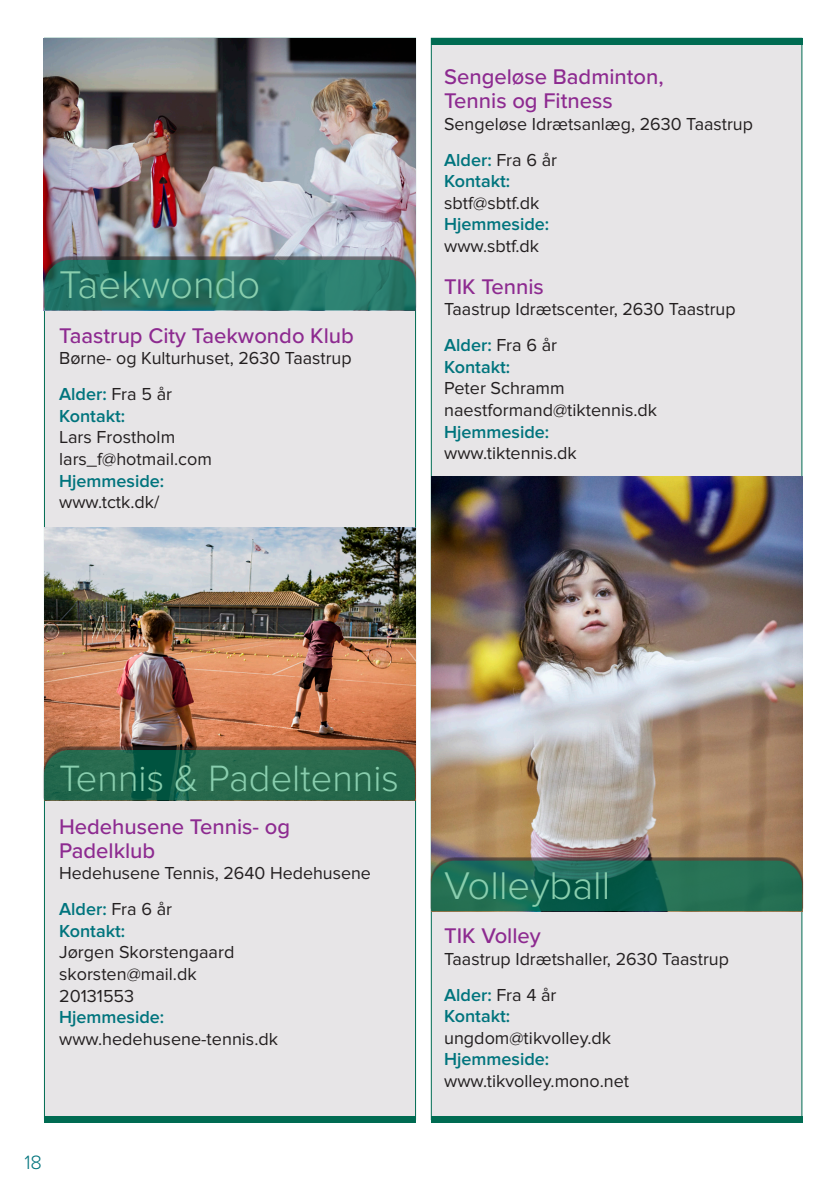
<style>
.page{position:relative;width:840px;height:1191px;background:#fff}
.page>*{position:absolute;margin:0;border:0;box-sizing:border-box;transform-origin:0 0}
.t1{font:300 40px "Proxima Nova";color:#89ceae}
.t2{font:300 38px "Proxima Nova";color:#89ceae}
.t3{font:500 22px "Proxima Nova";color:#8d2a90}
.t4{font:300 20px "Proxima Nova";color:#00747d}
.t5{font:18px "Proxima Nova";color:#231f20}
.t6{font:600 18px "Proxima Nova";color:#00747d}
.s1{font-weight:400;color:#231f20}
</style>
<div class="page">
<div style="left:431px;top:38px;width:370px;height:1081px;background:#e7e5e7;border:1px solid #006b52"></div>
<div style="left:44px;top:38px;width:371px;height:1081px;background:#e7e5e7;border:1px solid #006b52"></div>
<img style="left:44px;top:527px;width:371px;height:219px">
<img style="left:431px;top:476px;width:370px;height:380px">
<div style="left:43px;top:746px;width:373px;height:52px;background:#231f20;opacity:.75"></div>
<svg style="left:44px;top:750px;width:371px;height:50px"></svg>
<div style="left:429px;top:856px;width:373px;height:53px;background:#231f20;opacity:.75"></div>
<svg style="left:431px;top:860px;width:370px;height:51px"></svg>
<div style="left:431px;top:38px;width:370px;height:7px;background:#006b52"></div>
<div style="left:431px;top:1115px;width:370px;height:7px;background:#006b52"></div>
<div style="left:44px;top:1115px;width:371px;height:7px;background:#006b52"></div>
<img style="left:44px;top:39px;width:371px;height:217px">
<div style="left:43px;top:256px;width:373px;height:53px;background:#231f20;opacity:.75"></div>
<svg style="left:44px;top:260px;width:371px;height:50px"></svg>
<p class="t1" style="left:59px;top:262px;width:203px">Taekwondo</p>
<p class="t3" style="left:59px;top:319px;width:296px">Taastrup City Taekwondo Klub</p>
<p class="t5" style="left:59px;top:348px;width:294px">Børne- og Kulturhuset, 2630 Taastrup</p>
<p class="t6" style="left:59px;top:384px;width:114px">Alder: <span class="s1">Fra 5 år</span></p>
<p class="t6" style="left:59px;top:405px;width:68px">Kontakt:</p>
<p class="t5" style="left:59px;top:427px;width:117px">Lars Frostholm</p>
<p class="t5" style="left:59px;top:449px;width:154px">lars_f@hotmail.com</p>
<p class="t6" style="left:59px;top:470px;width:107px">Hjemmeside:</p>
<p class="t5" style="left:59px;top:492px;width:102px">www.tctk.dk/</p>
<p class="t3" style="left:444px;top:60px;width:221px">Sengeløse Badminton,</p>
<p class="t3" style="left:444px;top:84px;width:170px">Tennis og Fitness</p>
<p class="t5" style="left:444px;top:113px;width:310px">Sengeløse Idrætsanlæg, 2630 Taastrup</p>
<p class="t6" style="left:444px;top:149px;width:114px">Alder: <span class="s1">Fra 6 år</span></p>
<p class="t6" style="left:444px;top:171px;width:68px">Kontakt:</p>
<p class="t5" style="left:444px;top:192px;width:97px">sbtf@sbtf.dk</p>
<p class="t6" style="left:444px;top:214px;width:107px">Hjemmeside:</p>
<p class="t5" style="left:444px;top:236px;width:96px">www.sbtf.dk</p>
<p class="t3" style="left:444px;top:270px;width:101px">TIK Tennis</p>
<p class="t5" style="left:444px;top:299px;width:293px">Taastrup Idrætscenter, 2630 Taastrup</p>
<p class="t6" style="left:444px;top:335px;width:114px">Alder: <span class="s1">Fra 6 år</span></p>
<p class="t6" style="left:444px;top:356px;width:68px">Kontakt:</p>
<p class="t5" style="left:444px;top:378px;width:122px">Peter Schramm</p>
<p class="t5" style="left:444px;top:400px;width:214px">naestformand@tiktennis.dk</p>
<p class="t6" style="left:444px;top:421px;width:107px">Hjemmeside:</p>
<p class="t5" style="left:444px;top:443px;width:134px">www.tiktennis.dk</p>
<p class="t2" style="left:59px;top:756px;width:341px">Tennis &amp; Padeltennis</p>
<p class="t3" style="left:59px;top:810px;width:232px">Hedehusene Tennis- og</p>
<p class="t3" style="left:59px;top:834px;width:98px">Padelklub</p>
<p class="t5" style="left:59px;top:863px;width:313px">Hedehusene Tennis, 2640 Hedehusene</p>
<p class="t6" style="left:59px;top:899px;width:114px">Alder: <span class="s1">Fra 6 år</span></p>
<p class="t6" style="left:59px;top:920px;width:68px">Kontakt:</p>
<p class="t5" style="left:59px;top:942px;width:177px">Jørgen Skorstengaard</p>
<p class="t5" style="left:59px;top:963px;width:139px">skorsten@mail.dk</p>
<p class="t5" style="left:59px;top:985px;width:77px">20131553</p>
<p class="t6" style="left:59px;top:1007px;width:107px">Hjemmeside:</p>
<p class="t5" style="left:59px;top:1028px;width:220px">www.hedehusene-tennis.dk</p>
<p class="t4" style="left:24px;top:1150px;width:19px">18</p>
<p class="t1" style="left:444px;top:862px;width:168px">Volleyball</p>
<p class="t3" style="left:444px;top:919px;width:98px">TIK Volley</p>
<p class="t5" style="left:444px;top:948px;width:286px">Taastrup Idrætshaller, 2630 Taastrup</p>
<p class="t6" style="left:444px;top:984px;width:114px">Alder: <span class="s1">Fra 4 år</span></p>
<p class="t6" style="left:444px;top:1006px;width:68px">Kontakt:</p>
<p class="t5" style="left:444px;top:1027px;width:168px">ungdom@tikvolley.dk</p>
<p class="t6" style="left:444px;top:1049px;width:107px">Hjemmeside:</p>
<p class="t5" style="left:444px;top:1070px;width:186px">www.tikvolley.mono.net</p>
</div>
